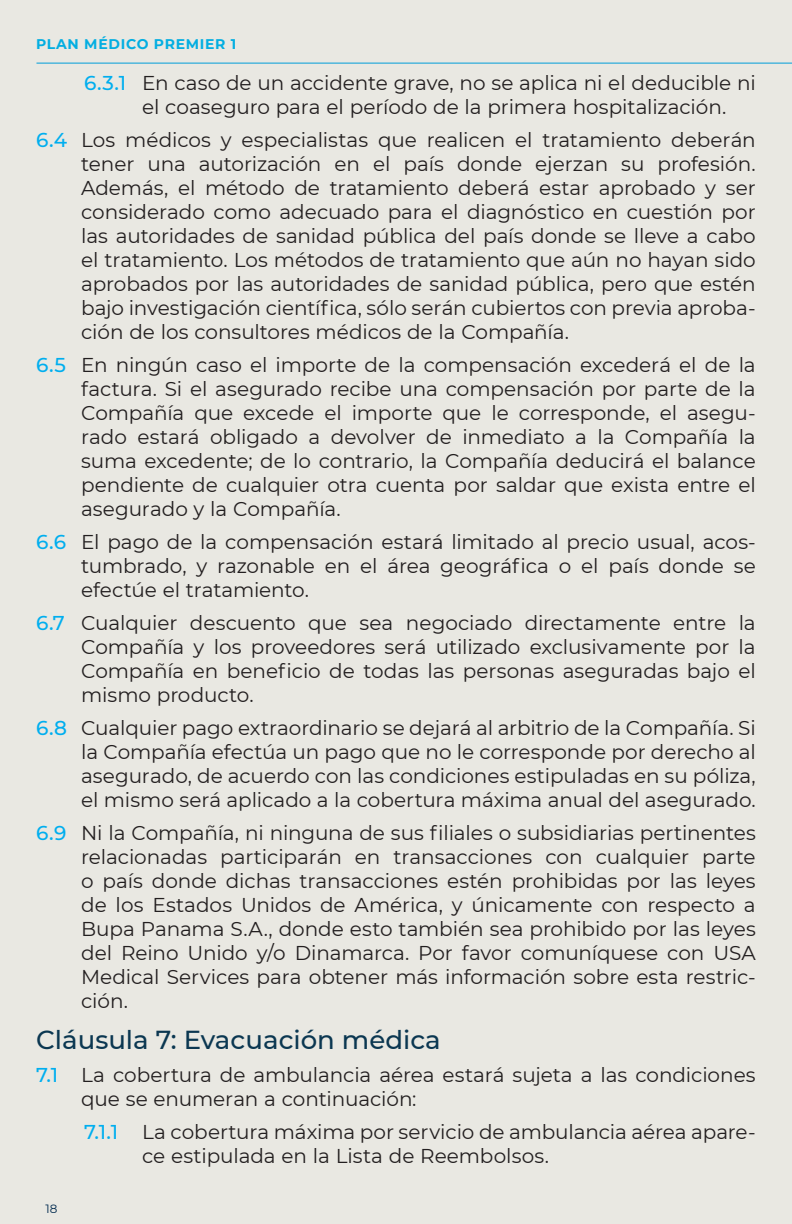
<style>
.page{position:relative;width:792px;height:1224px;background:#e9e8e2}
.page>*{position:absolute;margin:0;border:0;box-sizing:border-box;transform-origin:0 0}
.t1{font:500 26px "Montserrat";color:#0b3751}
.t2{font:20px/24px "Montserrat";letter-spacing:-.005em;color:#231f20;text-align:justify}
.t3{font:700 14px "Montserrat";letter-spacing:.05em;color:#03aee1}
.t4{font:12px "Montserrat";color:#00294e}
.s1{font-weight:500;color:#00aeef}
</style>
<div class="page">
<hr style="left:36px;top:63px;width:756px;height:1px;background:#009dd9">
<p class="t3" style="left:36px;top:34px;width:202px">PLAN MÉDICO PREMI ER 1</p>
<p class="t2" style="left:142px;top:71px;width:615px;text-indent:-58px"><span class="s1">6.3.1</span> En caso de un accidente grave, no se aplica ni el deducible ni el coaseguro para el período de la primera hospitalización.</p>
<p class="t2" style="left:81px;top:128px;width:676px;text-indent:-45px"><span class="s1">6.4</span> Los médicos y especialistas que realicen el tratamiento deberán tener una autorización en el país donde ejerzan su profesión.<br>Además, el método de tratamiento deberá estar aprobado y ser considerado como adecuado para el diagnóstico en cuestión por las autoridades de sanidad pública del país donde se lleve a cabo el tratamiento. Los métodos de tratamiento que aún no hayan sido aprobados por las autoridades de sanidad pública, pero que estén bajo investigación científica, sólo serán cubiertos con previa aproba&shy;ción de los consultores médicos de la Compañía.</p>
<p class="t2" style="left:81px;top:353px;width:676px;text-indent:-45px"><span class="s1">6.5</span> En ningún caso el importe de la compensación excederá el de la factura. Si el asegurado recibe una compensación por parte de la Compañía que excede el importe que le corresponde, el asegu&shy;rado estará obligado a devolver de inmediato a la Compañía la suma excedente; de lo contrario, la Compañía deducirá el balance pendiente de cualquier otra cuenta por saldar que exista entre el asegurado y la Compañía.</p>
<p class="t2" style="left:81px;top:530px;width:676px;text-indent:-45px"><span class="s1">6.6</span> El pago de la compensación estará limitado al precio usual, acos&shy;tumbrado, y razonable en el área geográfica o el país donde se efectúe el tratamiento.</p>
<p class="t2" style="left:81px;top:611px;width:676px;text-indent:-45px"><span class="s1">6.7</span> Cualquier descuento que sea negociado directamente entre la Compañía y los proveedores será utilizado exclusivamente por la Compañía en beneficio de todas las personas aseguradas bajo el mismo producto.</p>
<p class="t2" style="left:81px;top:716px;width:676px;text-indent:-45px"><span class="s1">6.8</span> Cualquier pago extraordinario se dejará al arbitrio de la Compañía. Si la Compañía efectúa un pago que no le corresponde por derecho al asegurado, de acuerdo con las condiciones estipuladas en su póliza, el mismo será aplicado a la cobertura máxima anual del asegurado.</p>
<p class="t2" style="left:81px;top:821px;width:676px;text-indent:-45px"><span class="s1">6.9</span> Ni la Compañía, ni ninguna de sus filiales o subsidiarias pertinentes relacionadas participarán en transacciones con cualquier parte o país donde dichas transacciones estén prohibidas por las leyes de los Estados Unidos de América, y únicamente con respecto a Bupa Panama S.A., donde esto también sea prohibido por las leyes del Reino Unido y/o Dinamarca. Por favor comuníquese con USA Medical Services para obtener más información sobre esta restric&shy;ción.</p>
<h1 class="t1" style="left:36px;top:1021px;width:406px">Cláusula 7: Evacuación médica</h1>
<p class="t2" style="left:81px;top:1062px;width:676px;text-indent:-45px"><span class="s1">7.1</span> La cobertura de ambulancia aérea estará sujeta a las condiciones que se enumeran a continuación:</p>
<p class="t2" style="left:142px;top:1119px;width:615px;text-indent:-58px"><span class="s1">7.1.1</span> La cobertura máxima por servicio de ambulancia aérea apare&shy;ce estipulada en la Lista de Reembolsos.</p>
<p class="t4" style="left:45px;top:1201px;width:13px">18</p>
</div>
